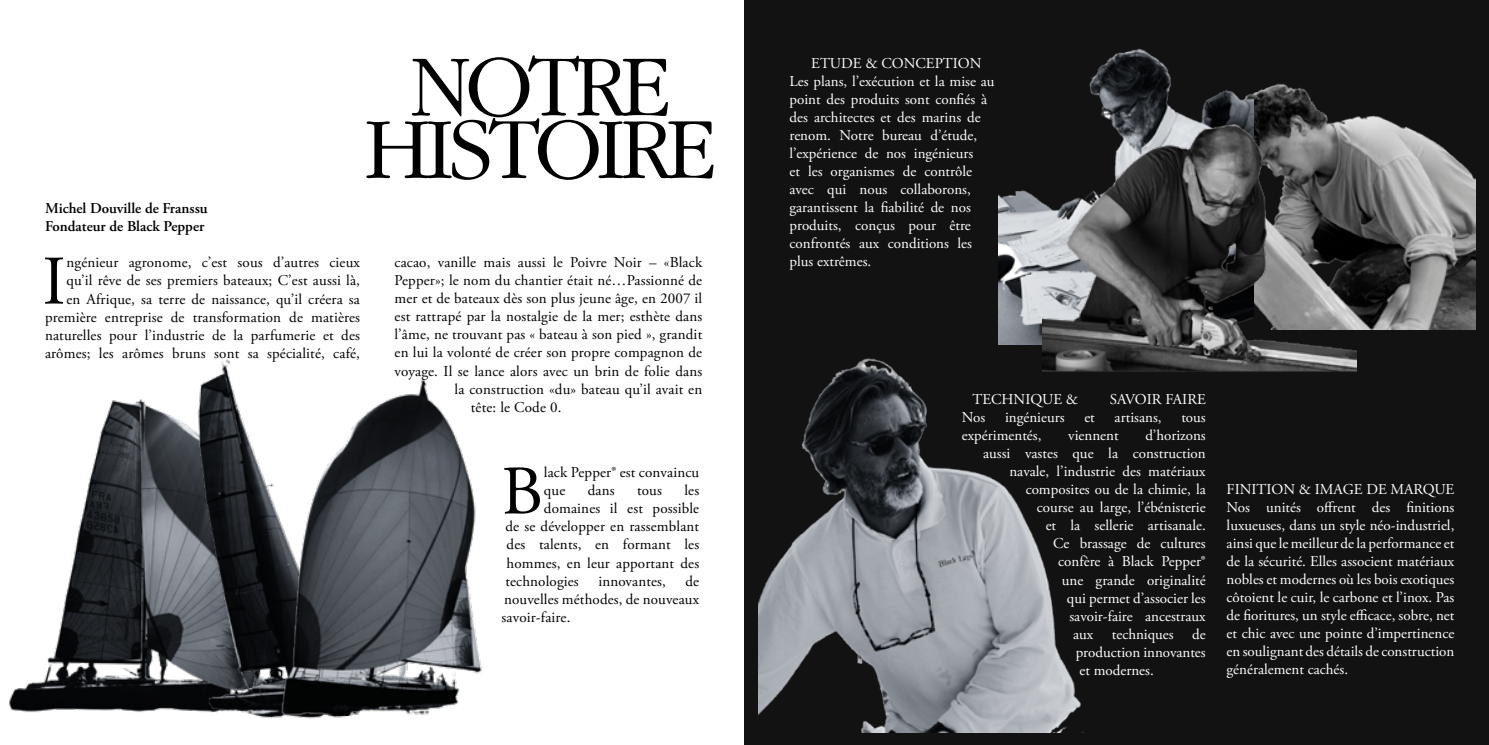
<style>
.page{position:relative;width:1489px;height:745px;background:#fff}
.page>*{position:absolute;margin:0;border:0;box-sizing:border-box;transform-origin:0 0}
.t1{font:300 90px "Apple Garamond";letter-spacing:-.05em;color:#000;scale:1.25 1}
.t2{font:69.25px "Adobe Garamond Pro";color:#000}
.t3{font:15px/18px "Adobe Garamond Pro";color:#fff}
.t4{font:15px/18px "Adobe Garamond Pro";letter-spacing:.01em;color:#000;text-align:right}
.t5{font:600 15px/18px "Adobe Garamond Pro";color:#000}
</style>
<div class="page">
<img style="left:9px;top:399px;width:149px;height:314px">
<img style="left:158px;top:360px;width:194px;height:359px">
<img style="left:272px;top:378px;width:210px;height:337px">
<div style="left:744px;top:0;width:744px;height:744px;background:#121213"></div>
<img style="left:758px;top:344px;width:323px;height:388px">
<img style="left:1356px;top:115px;width:119px;height:215px">
<img style="left:998px;top:190px;width:44px;height:154px">
<img style="left:1042px;top:48px;width:314px;height:340px">
<h1 class="t1" style="left:409px;top:34px;width:210px">NOTRE</h1>
<h1 class="t1" style="left:364px;top:96px;width:283px">HISTOIRE</h1>
<p class="t5" style="left:45px;top:200px;width:164px">Michel Douville de Franssu<br>Fondateur de Black Pepper</p>
<h2 class="t2" style="left:42px;top:240px;width:25px">I</h2>
<p class="t4" style="left:45px;top:254px;width:316px">ngénieur agronome, c’est sous d’autres cieux qu’il rêve de ses premiers bateaux; C’est aussi là,<br>en Afrique, sa terre de naissance, qu’il créera sa première entreprise de transformation de matières naturelles pour l’industrie de la parfumerie et des arômes; les arômes bruns sont sa spécialité, café,</p>
<p class="t4" style="left:394px;top:254px;width:309px">cacao, vanille mais aussi le Poivre Noir – «Black</p>
<p class="t4" style="left:394px;top:272px;width:309px">Pepper»; le nom du chantier était né…Passionné de</p>
<p class="t4" style="left:394px;top:290px;width:309px">mer et de bateaux dès son plus jeune âge, en 2007 il</p>
<p class="t4" style="left:394px;top:308px;width:309px">est rattrapé par la nostalgie de la mer; esthète dans</p>
<p class="t4" style="left:394px;top:326px;width:309px">l’âme, ne trouvant pas « bateau à son pied », grandit</p>
<p class="t4" style="left:394px;top:344px;width:309px">en lui la volonté de créer son propre compagnon de</p>
<p class="t4" style="left:394px;top:362px;width:309px">voyage. Il se lance alors avec un brin de folie dans</p>
<p class="t4" style="left:454px;top:380px;width:249px">la construction «du» bateau qu’il avait en</p>
<p class="t4" style="left:471px;top:398px;width:92px">tête: le Code 0.</p>
<h2 class="t2" style="left:501px;top:449px;width:43px">B</h2>
<p class="t4" style="left:544px;top:464px;width:157px;text-align:left">lack Pepper® est convaincu que</p>
<p class="t4" style="left:587px;top:482px;width:28px">dans</p>
<p class="t4" style="left:637px;top:482px;width:26px">tous</p>
<p class="t4" style="left:684px;top:482px;width:16px">les</p>
<p class="t4" style="left:544px;top:500px;width:157px">domaines il est possible</p>
<p class="t4" style="left:505px;top:518px;width:195px">de se développer en rassemblant</p>
<p class="t4" style="left:506px;top:536px;width:194px">des talents, en formant les</p>
<p class="t4" style="left:506px;top:554px;width:194px">hommes, en leur apportant des</p>
<p class="t4" style="left:505px;top:572px;width:75px">technologies</p>
<p class="t4" style="left:598px;top:572px;width:69px">innovantes,</p>
<p class="t4" style="left:501px;top:572px;width:199px;text-align:justify;text-indent:184px">de nouvelles méthodes, de nouveaux savoir-faire.</p>
<p class="t3" style="left:789px;top:54px;width:207px;text-indent:22px">ETUDE &amp; CONCEPTION<br>Les plans, l’exécution et la mise au point des produits sont confiés à des architectes et des marins de renom. Notre bureau d’étude, l’expérience de nos ingénieurs<br>et les organismes de contrôle avec qui nous collaborons, garantissent la fiabilité de nos produits, conçus pour être confrontés aux conditions les plus extrêmes.</p>
<p class="t3" style="left:972px;top:391px;width:107px">TECHNIQUE &amp;</p>
<p class="t3" style="left:1109px;top:391px;width:98px">SAVOIR FAIRE</p>
<p class="t3" style="left:961px;top:409px;width:25px">Nos</p>
<p class="t3" style="left:1005px;top:409px;width:61px">ingénieurs</p>
<p class="t3" style="left:1084px;top:409px;width:12px">et</p>
<p class="t3" style="left:1114px;top:409px;width:48px">artisans,</p>
<p class="t3" style="left:1181px;top:409px;width:26px">tous</p>
<p class="t3" style="left:961px;top:427px;width:81px">expérimentés,</p>
<p class="t3" style="left:1068px;top:427px;width:52px">viennent</p>
<p class="t3" style="left:1145px;top:427px;width:62px">d’horizons</p>
<p class="t3" style="left:983px;top:445px;width:224px">aussi vastes que la construction</p>
<p class="t3" style="left:1009px;top:463px;width:198px">navale, l’industrie des matériaux</p>
<p class="t3" style="left:1025px;top:481px;width:181px">composites ou de la chimie, la</p>
<p class="t3" style="left:1036px;top:499px;width:170px">course au large, l’ébénisterie</p>
<p class="t3" style="left:1045px;top:517px;width:162px">et la sellerie artisanale.</p>
<p class="t3" style="left:1053px;top:535px;width:154px">Ce brassage de cultures</p>
<p class="t3" style="left:1058px;top:553px;width:149px">confère à Black Pepper®</p>
<p class="t3" style="left:1061px;top:571px;width:145px">une grande originalité</p>
<p class="t3" style="left:1066px;top:589px;width:140px">qui permet d’associer les</p>
<p class="t3" style="left:1069px;top:607px;width:138px">savoir-faire ancestraux</p>
<p class="t3" style="left:1073px;top:625px;width:134px">aux techniques de</p>
<p class="t3" style="left:1075px;top:643px;width:132px">production innovantes</p>
<p class="t3" style="left:1079px;top:661px;width:76px">et modernes.</p>
<p class="t3" style="left:1226px;top:480px;width:229px;text-align:justify">FINITION &amp; IMAGE DE MARQUE Nos unités offrent des finitions luxueuses, dans un style néo-industriel, ainsi que le meilleur de la performance et de la sécurité. Elles associent matériaux nobles et modernes où les bois exotiques côtoient le cuir, le carbone et l’inox. Pas de fioritures, un style efficace, sobre, net et chic avec une pointe d’impertinence en soulignant des détails de construction généralement cachés.</p>
</div>
